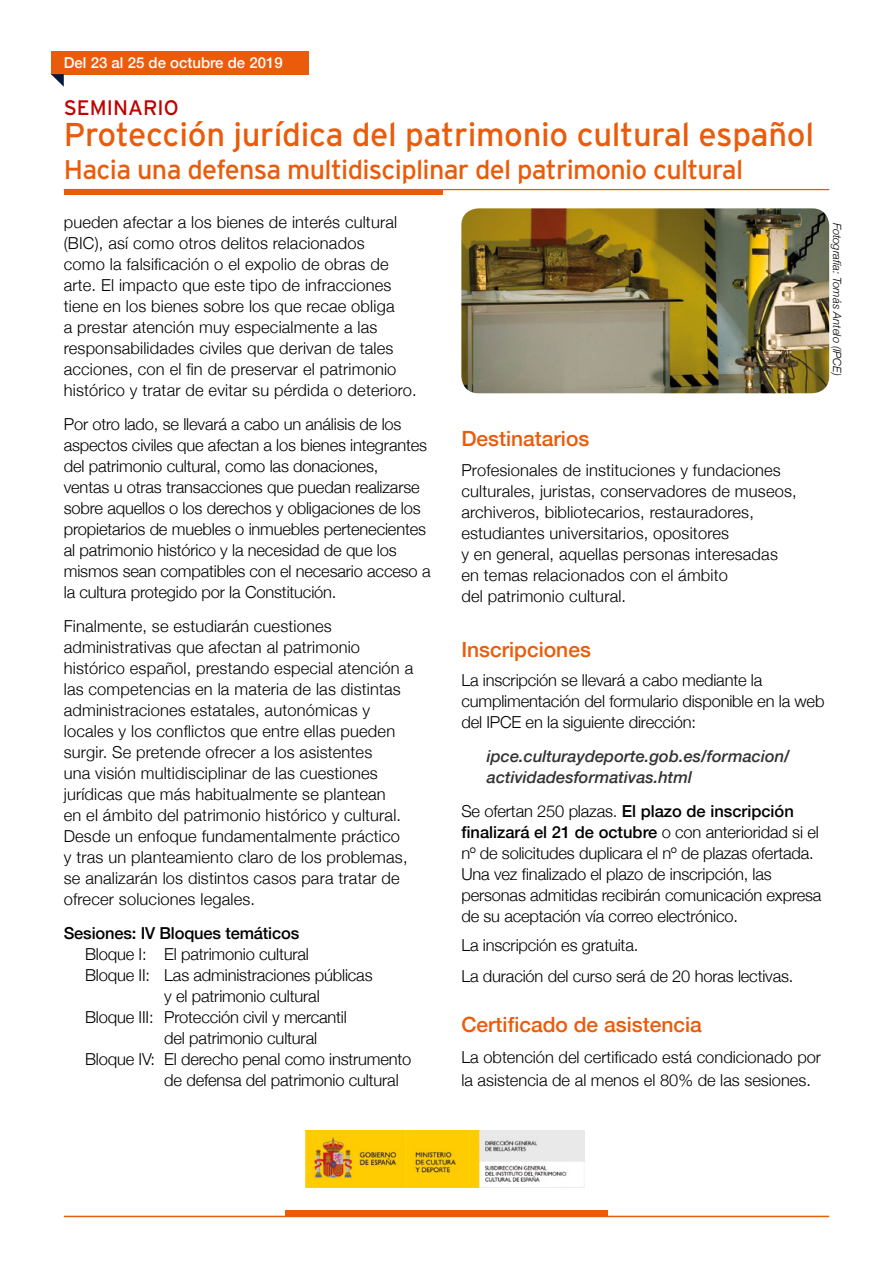
<style>
.page{position:relative;width:893px;height:1263px;background:#fff}
.page>*{position:absolute;margin:0;border:0;box-sizing:border-box;transform-origin:0 0}
.t1{font:33px "Interstate";letter-spacing:-.01em;color:#ea5b0b}
.t2{font:27px "Interstate";letter-spacing:-.025em;color:#ea5b0b}
.t3{font:500 21px "Helvetica Neue";color:#ea5b0b}
.t4{font:21px "Interstate";color:#c00000}
.t5{font:300 16.5px/21px "Helvetica Neue";letter-spacing:.01em;color:#000}
.t6{font:300 16.5px/21px "Helvetica Neue";letter-spacing:-.01em;color:#000}
.t7{font:italic 500 16.5px/21px "Helvetica Neue";color:#333}
.t8{font:500 16.5px "Helvetica Neue";letter-spacing:-.01em;color:#000}
.t9{font:500 15px "Helvetica Neue";color:#fff}
.t10{font:italic 300 11.25px "Helvetica Neue";letter-spacing:-.005em;color:#000}
.s1{font-weight:500}
</style>
<div class="page">
<div style="left:51px;top:51px;width:258px;height:23px;background:#ea5b0b"></div>
<hr style="left:64px;top:189px;width:765px;height:1px;background:#ea5b0b">
<div style="left:64px;top:189px;width:379px;height:6px;background:#ea5b0b"></div>
<svg style="left:51px;top:74px;width:13px;height:13px"></svg>
<hr style="left:64px;top:1216px;width:765px;height:1px;background:#ea5b0b">
<div style="left:285px;top:1210px;width:323px;height:7px;background:#ea5b0b"></div>
<img style="left:305px;top:1131px;width:280px;height:56px">
<img style="left:461px;top:208px;width:368px;height:185px">
<p class="t9" style="left:64px;top:51px;width:221px">Del 23 al 25 de octubre de 2019</p>
<p class="t4" style="left:64px;top:96px;width:116px">SEMINARIO</p>
<h1 class="t1" style="left:64px;top:116px;width:752px">Protección jurídica del patrimonio cultural español</h1>
<h2 class="t2" style="left:64px;top:154px;width:681px">Hacia una defensa multidisciplinar del patrimonio cultural</h2>
<p class="t5" style="left:64px;top:211px;width:354px">pueden afectar a los bienes de interés cultural (BIC), así como otros delitos relacionados<br>como la falsificación o el expolio de obras de arte. El impacto que este tipo de infracciones tiene en los bienes sobre los que recae obliga<br>a prestar atención muy especialmente a las responsabilidades civiles que derivan de tales acciones, con el fin de preservar el patrimonio histórico y tratar de evitar su pérdida o deterioro.</p>
<p class="t6" style="left:64px;top:413px;width:368px">Por otro lado, se llevará a cabo un análisis de los aspectos civiles que afectan a los bienes integrantes del patrimonio cultural, como las donaciones,<br>ventas u otras transacciones que puedan realizarse sobre aquellos o los derechos y obligaciones de los propietarios de muebles o inmuebles pertenecientes al patrimonio histórico y la necesidad de que los mismos sean compatibles con el necesario acceso a la cultura protegido por la Constitución.</p>
<p class="t5" style="left:64px;top:614px;width:351px">Finalmente, se estudiarán cuestiones administrativas que afectan al patrimonio histórico español, prestando especial atención a las competencias en la materia de las distintas administraciones estatales, autonómicas y locales y los conflictos que entre ellas pueden surgir. Se pretende ofrecer a los asistentes<br>una visión multidisciplinar de las cuestiones jurídicas que más habitualmente se plantean<br>en el ámbito del patrimonio histórico y cultural.<br>Desde un enfoque fundamentalmente práctico<br>y tras un planteamiento claro de los problemas, se analizarán los distintos casos para tratar de ofrecer soluciones legales.</p>
<p class="t8" style="left:64px;top:920px;width:237px">Sesiones: IV Bloques temáticos</p>
<p class="t6" style="left:85px;top:942px;width:225px">Bloque I: El patrimonio cultural</p>
<p class="t6" style="left:85px;top:963px;width:289px">Bloque II: Las administraciones públicas</p>
<p class="t6" style="left:164px;top:984px;width:157px">y el patrimonio cultural</p>
<p class="t6" style="left:85px;top:1005px;width:263px">Bloque III: Protección civil y mercantil</p>
<p class="t6" style="left:164px;top:1026px;width:154px">del patrimonio cultural</p>
<p class="t6" style="left:85px;top:1047px;width:328px">Bloque IV: El derecho penal como instrumento</p>
<p class="t6" style="left:164px;top:1068px;width:236px">de defensa del patrimonio cultural</p>
<p class="t10" style="left:846px;top:222px;width:156px;rotate:90deg">Fotografía: Tomás Antelo (IPCE)</p>
<p class="t3" style="left:461px;top:422px;width:129px">Destinatarios</p>
<p class="t5" style="left:461px;top:458px;width:337px">Profesionales de instituciones y fundaciones culturales, juristas, conservadores de museos, archiveros, bibliotecarios, restauradores, estudiantes universitarios, opositores<br>y en general, aquellas personas interesadas en temas relacionados con el ámbito<br>del patrimonio cultural.</p>
<p class="t3" style="left:461px;top:632px;width:131px">Inscripciones</p>
<p class="t6" style="left:461px;top:669px;width:365px">La inscripción se llevará a cabo mediante la cumplimentación del formulario disponible en la web del IPCE en la siguiente dirección:</p>
<p class="t7" style="left:487px;top:745px;width:305px">ipce.culturaydeporte.gob.es/formacion/ actividadesformativas.html</p>
<p class="t6" style="left:461px;top:799px;width:362px">Se ofertan 250 plazas. <span class="s1">El plazo de inscripción finalizará el 21 de octubre</span> o con anterioridad si el nº de solicitudes duplicara el nº de plazas ofertada.<br>Una vez finalizado el plazo de inscripción, las personas admitidas recibirán comunicación expresa de su aceptación vía correo electrónico.</p>
<p class="t6" style="left:461px;top:929px;width:334px;line-height:30.2px">La inscripción es gratuita.<br>La duración del curso será de 20 horas lectivas.</p>
<p class="t3" style="left:461px;top:1008px;width:242px">Certificado de asistencia</p>
<p class="t5" style="left:461px;top:1045px;width:361px;line-height:22.5px">La obtención del certificado está condicionado por la asistencia de al menos el 80% de las sesiones.</p>
</div>
